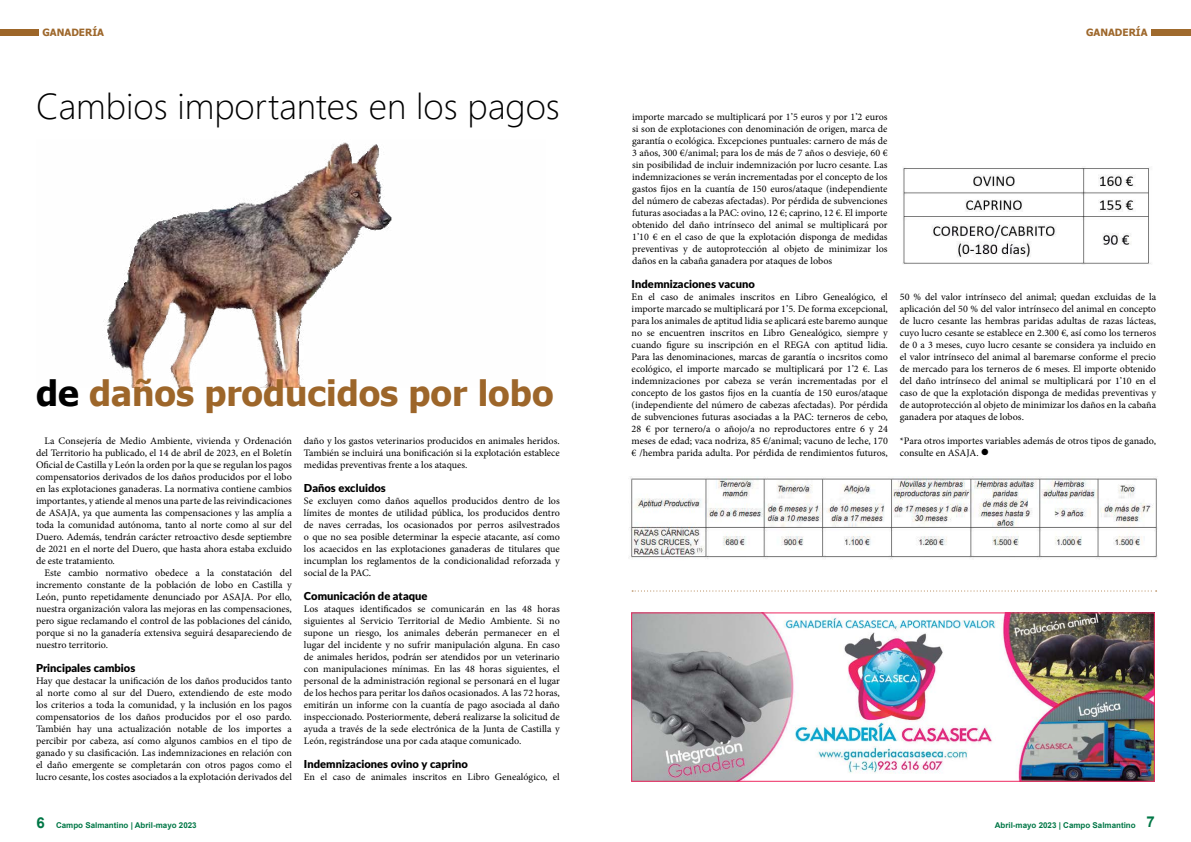
<style>
.page{position:relative;width:1191px;height:842px;background:#fff}
.page>*{position:absolute;margin:0;border:0;box-sizing:border-box;transform-origin:0 0}
.t1{font:300 36px "Segoe UI";color:#000}
.t2{font:700 35px "Tahoma";color:#9d662a}
.t3{font:900 11px "Lato";letter-spacing:.005em;color:#000}
.t4{font:10px/12px "Minion Pro";color:#000;text-align:justify}
.t5{font:700 10px "Tahoma";color:#9e682c}
.t6{font:700 8px "Arial";color:#007746}
.s1{color:#000}
.s2{font-size:15px}
</style>
<div class="page">
<img style="left:103px;top:142px;width:289px;height:246px">
<img style="left:633px;top:615px;width:519px;height:164px">
<div style="left:1151px;top:29px;width:40px;height:7px;background:#9f6a2d"></div>
<div style="left:0;top:29px;width:39px;height:7px;background:#9d6629"></div>
<img style="left:902px;top:167px;width:249px;height:97px">
<img style="left:629px;top:477px;width:529px;height:83px">
<svg style="left:632px;top:590px;width:524px;height:1px"></svg>
<p class="t5" style="left:43px;top:25px;width:63px">GANADERÍA</p>
<p class="t5" style="left:1086px;top:25px;width:63px">GANADERÍA</p>
<h1 class="t1" style="left:36px;top:72px;width:525px">Cambios importantes en los pagos</h1>
<h2 class="t2" style="left:36px;top:368px;width:519px"><span class="s1">de</span> daños producidos por lobo</h2>
<p class="t4" style="left:36px;top:435px;width:257px;text-indent:9px">La Consejería de Medio Ambiente, vivienda y Ordenación del Territorio ha publicado, el 14 de abril de 2023, en el Boletín Oficial de Castilla y León la orden por la que se regulan los pagos compensatorios derivados de los daños producidos por el lobo en las explotaciones ganaderas. La normativa contiene cambios importantes, y atiende al menos una parte de las reivindicaciones de ASAJA, ya que aumenta las compensaciones y las amplía a toda la comunidad autónoma, tanto al norte como al sur del Duero. Además, tendrán carácter retroactivo desde septiembre de 2021 en el norte del Duero, que hasta ahora estaba excluido de este tratamiento.</p>
<p class="t4" style="left:36px;top:567px;width:257px;text-indent:9px">Este cambio normativo obedece a la constatación del incremento constante de la población de lobo en Castilla y León, punto repetidamente denunciado por ASAJA. Por ello, nuestra organización valora las mejoras en las compensaciones, pero sigue reclamando el control de las poblaciones del cánido, porque si no la ganadería extensiva seguirá desapareciendo de nuestro territorio.</p>
<p class="t3" style="left:36px;top:660px;width:101px">Principales cambios</p>
<p class="t4" style="left:36px;top:675px;width:257px">Hay que destacar la unificación de los daños producidos tanto al norte como al sur del Duero, extendiendo de este modo los criterios a toda la comunidad, y la inclusión en los pagos compensatorios de los daños producidos por el oso pardo.<br>También hay una actualización notable de los importes a percibir por cabeza, así como algunos cambios en el tipo de ganado y su clasificación. Las indemnizaciones en relación con el daño emergente se completarán con otros pagos como el lucro cesante, los costes asociados a la explotación derivados del</p>
<p class="t4" style="left:304px;top:435px;width:257px">daño y los gastos veterinarios producidos en animales heridos.<br>También se incluirá una bonificación si la explotación establece medidas preventivas frente a los ataques.</p>
<p class="t3" style="left:304px;top:480px;width:83px">Daños excluidos</p>
<p class="t4" style="left:304px;top:495px;width:257px">Se excluyen como daños aquellos producidos dentro de los límites de montes de utilidad pública, los producidos dentro de naves cerradas, los ocasionados por perros asilvestrados o que no sea posible determinar la especie atacante, así como los acaecidos en las explotaciones ganaderas de titulares que incumplan los reglamentos de la condicionalidad reforzada y social de la PAC.</p>
<p class="t3" style="left:304px;top:588px;width:125px">Comunicación de ataque</p>
<p class="t4" style="left:304px;top:603px;width:257px">Los ataques identificados se comunicarán en las 48 horas siguientes al Servicio Territorial de Medio Ambiente. Si no supone un riesgo, los animales deberán permanecer en el lugar del incidente y no sufrir manipulación alguna. En caso de animales heridos, podrán ser atendidos por un veterinario con manipulaciones mínimas. En las 48 horas siguientes, el personal de la administración regional se personará en el lugar de los hechos para peritar los daños ocasionados. A las 72 horas, emitirán un informe con la cuantía de pago asociada al daño inspeccionado. Posteriormente, deberá realizarse la solicitud de ayuda a través de la sede electrónica de la Junta de Castilla y León, registrándose una por cada ataque comunicado.</p>
<p class="t3" style="left:304px;top:756px;width:165px">Indemnizaciones ovino y caprino</p>
<p class="t4" style="left:304px;top:771px;width:257px">En el caso de animales inscritos en Libro Genealógico, el</p>
<p class="t4" style="left:632px;top:111px;width:257px">importe marcado se multiplicará por 1’5 euros y por 1’2 euros si son de explotaciones con denominación de origen, marca de garantía o ecológica. Excepciones puntuales: carnero de más de 3 años, 300 €/animal; para los de más de 7 años o desvieje, 60 € sin posibilidad de incluir indemnización por lucro cesante. Las indemnizaciones se verán incrementadas por el concepto de los gastos fijos en la cuantía de 150 euros/ataque (independiente del número de cabezas afectadas). Por pérdida de subvenciones futuras asociadas a la PAC: ovino, 12 €; caprino, 12 €. El importe obtenido del daño intrínseco del animal se multiplicará por 1’10 € en el caso de que la explotación disponga de medidas preventivas y de autoprotección al objeto de minimizar los daños en la cabaña ganadera por ataques de lobos</p>
<p class="t3" style="left:631px;top:276px;width:125px">Indemnizaciones vacuno</p>
<p class="t4" style="left:631px;top:291px;width:258px">En el caso de animales inscritos en Libro Genealógico, el importe marcado se multiplicará por 1’5. De forma excepcional, para los animales de aptitud lidia se aplicará este baremo aunque no se encuentren inscritos en Libro Genealógico, siempre y cuando figure su inscripción en el REGA con aptitud lidia.<br>Para las denominaciones, marcas de garantía o incsritos como ecológico, el importe marcado se multiplicará por 1’2 €. Las indemnizaciones por cabeza se verán incrementadas por el concepto de los gastos fijos en la cuantía de 150 euros/ataque (independiente del número de cabezas afectadas). Por pérdida de subvenciones futuras asociadas a la PAC: terneros de cebo, 28 € por ternero/a o añojo/a no reproductores entre 6 y 24 meses de edad; vaca nodriza, 85 €/animal; vacuno de leche, 170 € /hembra parida adulta. Por pérdida de rendimientos futuros,</p>
<p class="t4" style="left:900px;top:291px;width:258px">50 % del valor intrínseco del animal; quedan excluidas de la aplicación del 50 % del valor intrínseco del animal en concepto de lucro cesante las hembras paridas adultas de razas lácteas, cuyo lucro cesante se establece en 2.300 €, así como los terneros de 0 a 3 meses, cuyo lucro cesante se considera ya incluido en el valor intrínseco del animal al baremarse conforme el precio de mercado para los terneros de 6 meses. El importe obtenido del daño intrínseco del animal se multiplicará por 1’10 en el caso de que la explotación disponga de medidas preventivas y de autoprotección al objeto de minimizar los daños en la cabaña ganadera por ataques de lobos.</p>
<p class="t4" style="left:900px;top:435px;width:258px">*Para otros importes variables además de otros tipos de ganado, consulte en ASAJA. ●</p>
<p class="t6" style="left:36px;top:819px;width:162px"><span class="s2">6</span> Campo Salmantino | Abril-mayo 2023</p>
<p class="t6" style="left:994px;top:819px;width:161px">Abril-mayo 2023 | Campo Salmantino <span class="s2">7</span></p>
</div>
